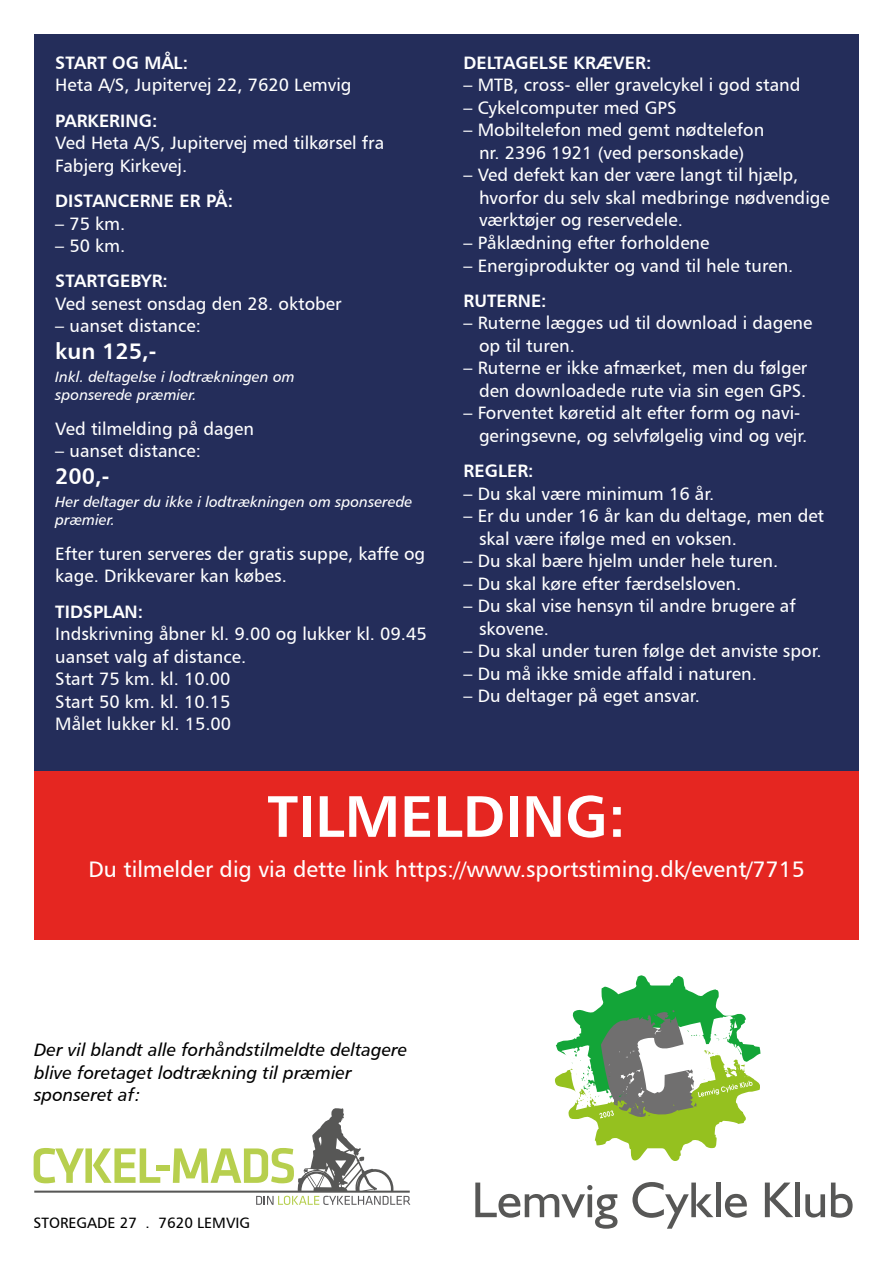
<style>
.page{position:relative;width:893px;height:1263px;background:#fff}
.page>*{position:absolute;margin:0;border:0;box-sizing:border-box;transform-origin:0 0}
.t1{font:58.5px "Humanist 777 BT Bold B";color:#fff}
.t2{font:50.7px "Humanist 521 BT";color:#575756}
.t3{font:22.5px "Humanist 777 BT Roman B";color:#fff}
.t4{font:22.5px "Humanist 777 BT Bold B";color:#fff}
.t5{font:18px/22.5px "Humanist 777 BT Roman B";color:#fff}
.t6{font:18px "Humanist 777 BT Bold B";color:#fff}
.t7{font:18px/22.5px "Humanist 777 BT Italic B";color:#000}
.t8{font:15px/18px "Humanist 777 BT Italic B";color:#fff}
.t9{font:15px "Humanist 777 BT Roman B";color:#000}
</style>
<div class="page">
<div style="left:34px;top:34px;width:825px;height:737px;background:#242d5a"></div>
<svg style="left:34px;top:1108px;width:376px;height:97px"></svg>
<svg style="left:555px;top:975px;width:206px;height:186px"></svg>
<div style="left:34px;top:771px;width:825px;height:169px;background:#e52621"></div>
<p class="t6" style="left:55px;top:51px;width:134px">START OG MÅL:</p>
<p class="t5" style="left:55px;top:74px;width:298px">Heta A/S, Jupitervej 22, 7620 Lemvig</p>
<p class="t6" style="left:55px;top:109px;width:104px">PARKERING:</p>
<p class="t5" style="left:55px;top:131px;width:330px">Ved Heta A/S, Jupitervej med tilkørsel fra<br>Fabjerg Kirkevej.</p>
<p class="t6" style="left:55px;top:189px;width:179px">DISTANCERNE ER PÅ:</p>
<p class="t5" style="left:55px;top:212px;width:72px">– 75 km.</p>
<p class="t5" style="left:55px;top:234px;width:72px">– 50 km.</p>
<p class="t6" style="left:55px;top:270px;width:114px">STARTGEBYR:</p>
<p class="t5" style="left:55px;top:292px;width:288px">Ved senest onsdag den 28. oktober</p>
<p class="t5" style="left:55px;top:314px;width:147px">– uanset distance:</p>
<p class="t4" style="left:55px;top:337px;width:103px">kun 125,-</p>
<p class="t8" style="left:55px;top:367px;width:241px">Inkl. deltagelse i lodtrækningen om sponserede præmier.</p>
<p class="t5" style="left:55px;top:417px;width:200px">Ved tilmelding på dagen</p>
<p class="t5" style="left:55px;top:439px;width:147px">– uanset distance:</p>
<p class="t4" style="left:55px;top:462px;width:56px">200,-</p>
<p class="t8" style="left:55px;top:492px;width:359px">Her deltager du ikke i lodtrækningen om sponserede præmier.</p>
<p class="t5" style="left:55px;top:542px;width:371px">Efter turen serveres der gratis suppe, kaffe og kage. Drikkevarer kan købes.</p>
<p class="t6" style="left:55px;top:600px;width:89px">TIDSPLAN:</p>
<p class="t5" style="left:55px;top:622px;width:373px">Indskrivning åbner kl. 9.00 og lukker kl. 09.45 uanset valg af distance.<br>Start 75 km. kl. 10.00<br>Start 50 km. kl. 10.15<br>Målet lukker kl. 15.00</p>
<p class="t6" style="left:463px;top:51px;width:189px">DELTAGELSE KRÆVER:</p>
<p class="t5" style="left:463px;top:74px;width:338px">– MTB, cross- eller gravelcykel i god stand</p>
<p class="t5" style="left:463px;top:96px;width:214px">– Cykelcomputer med GPS</p>
<p class="t5" style="left:463px;top:119px;width:302px;text-align:center">– Mobiltelefon med gemt nødtelefon nr. 2396 1921 (ved personskade)</p>
<p class="t5" style="left:479px;top:164px;width:352px;text-indent:-15px">– Ved defekt kan der være langt til hjælp, hvorfor du selv skal medbringe nødvendige værktøjer og reservedele.</p>
<p class="t5" style="left:463px;top:231px;width:247px">– Påklædning efter forholdene</p>
<p class="t5" style="left:463px;top:254px;width:331px">– Energiprodukter og vand til hele turen.</p>
<p class="t6" style="left:463px;top:289px;width:85px">RUTERNE:</p>
<p class="t5" style="left:479px;top:311px;width:335px;text-indent:-15px">– Ruterne lægges ud til download i dagene op til turen.</p>
<p class="t5" style="left:463px;top:356px;width:345px;text-align:right">– Ruterne er ikke afmærket, men du følger den downloadede rute via sin egen GPS.</p>
<p class="t5" style="left:479px;top:401px;width:330px;text-indent:-15px">– Forventet køretid alt efter form og navi&shy;geringsevne, og selvfølgelig vind og vejr.</p>
<p class="t6" style="left:463px;top:459px;width:72px">REGLER:</p>
<p class="t5" style="left:463px;top:482px;width:252px">– Du skal være minimum 16 år.</p>
<p class="t5" style="left:479px;top:504px;width:347px;text-indent:-15px">– Er du under 16 år kan du deltage, men det skal være ifølge med en voksen.</p>
<p class="t5" style="left:463px;top:549px;width:316px">– Du skal bære hjelm under hele turen.</p>
<p class="t5" style="left:463px;top:572px;width:279px">– Du skal køre efter færdselsloven.</p>
<p class="t5" style="left:479px;top:594px;width:318px;text-indent:-15px">– Du skal vise hensyn til andre brugere af skovene.</p>
<p class="t5" style="left:463px;top:639px;width:360px">– Du skal under turen følge det anviste spor.</p>
<p class="t5" style="left:463px;top:662px;width:295px">– Du må ikke smide affald i naturen.</p>
<p class="t5" style="left:463px;top:684px;width:238px">– Du deltager på eget ansvar.</p>
<h1 class="t1" style="left:267px;top:779px;width:360px">TILMELDING:</h1>
<p class="t3" style="left:88px;top:855px;width:718px">Du tilmelder dig via dette link https://www.sportstiming.dk/event/7715</p>
<p class="t7" style="left:34px;top:1038px;width:375px">Der vil blandt alle forhåndstilmeldte deltagere blive foretaget lodtrækning til præmier sponseret af:</p>
<p class="t9" style="left:34px;top:1213px;width:218px">STOREGADE 27 . 7620 LEMVIG</p>
<h2 class="t2" style="left:471px;top:1169px;width:384px">Lemvig Cykle Klub</h2>
</div>
